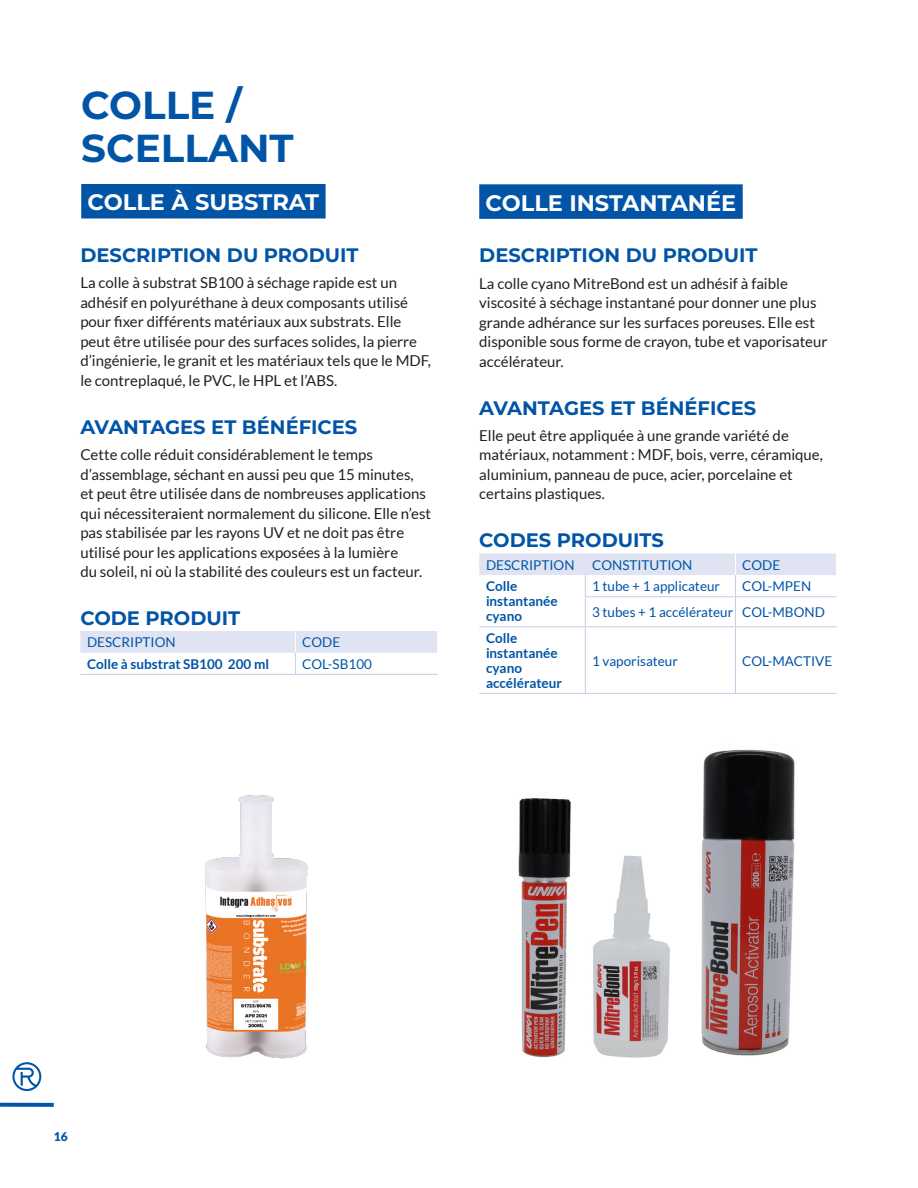
<style>
.page{position:relative;width:918px;height:1188px;background:#fff}
.page>*{position:absolute;margin:0;border:0;box-sizing:border-box;transform-origin:0 0}
.t1{font:700 39px/43.5px "Montserrat";color:#0154a6}
.t2{font:700 22.5px "Montserrat";color:#fff}
.t3{font:700 19.5px "Montserrat";color:#0154a6}
.t4{font:15px/19.5px "Lato";color:#231f20}
.t5{font:13.5px/25.8px "Lato";color:#0154a6}
.t6{font:700 13.5px/15px "Lato";color:#0154a6}
.t7{font:900 12px "Lato";color:#0154a6}
</style>
<div class="page">
<svg style="left:0;top:1103px;width:54px;height:4px"></svg>
<svg style="left:12px;top:1062px;width:29px;height:29px"></svg>
<div style="left:81px;top:184px;width:245px;height:35px;background:#0154a6"></div>
<div style="left:479px;top:184px;width:264px;height:35px;background:#0154a6"></div>
<svg style="left:80px;top:631px;width:357px;height:43px"></svg>
<hr style="left:80px;top:674px;width:216px;height:1px;background:#c7cde7">
<hr style="left:296px;top:674px;width:142px;height:1px;background:#c7cde7">
<hr style="left:479px;top:693px;width:106px;height:1px;background:#c7cde7">
<hr style="left:585px;top:693px;width:150px;height:1px;background:#c7cde7">
<hr style="left:735px;top:693px;width:102px;height:1px;background:#c7cde7">
<svg style="left:479px;top:553px;width:358px;height:140px"></svg>
<hr style="left:479px;top:626px;width:106px;height:1px;background:#c7cde7">
<img style="left:204px;top:795px;width:104px;height:264px">
<img style="left:518px;top:798px;width:152px;height:260px">
<img style="left:701px;top:749px;width:94px;height:307px">
<h1 class="t1" style="left:81px;top:81px;width:214px">COLLE /<br>SCELLANT</h1>
<h2 class="t2" style="left:88px;top:186px;width:233px">COLLE À SUBSTRAT</h2>
<h2 class="t2" style="left:486px;top:186px;width:252px">COLLE INSTANTANÉE</h2>
<h3 class="t3" style="left:80px;top:241px;width:280px">DESCRIPTION DU PRODUIT</h3>
<p class="t4" style="left:80px;top:273px;width:352px">La colle à substrat SB100 à séchage rapide est un adhésif en polyuréthane à deux composants utilisé pour fixer différents matériaux aux substrats. Elle peut être utilisée pour des surfaces solides, la pierre d’ingénierie, le granit et les matériaux tels que le MDF, le contreplaqué, le PVC, le HPL et l’ABS.</p>
<h3 class="t3" style="left:80px;top:413px;width:279px">AVANTAGES ET BÉNÉFICES</h3>
<p class="t4" style="left:80px;top:445px;width:352px">Cette colle réduit considérablement le temps d’assemblage, séchant en aussi peu que 15 minutes,<br>et peut être utilisée dans de nombreuses applications qui nécessiteraient normalement du silicone. Elle n’est pas stabilisée par les rayons UV et ne doit pas être utilisé pour les applications exposées à la lumière<br>du soleil, ni où la stabilité des couleurs est un facteur.</p>
<h3 class="t3" style="left:80px;top:604px;width:161px">CODE PRODUIT</h3>
<p class="t5" style="left:87px;top:629px;width:90px">DESCRIPTION</p>
<p class="t5" style="left:302px;top:629px;width:40px">CODE</p>
<p class="t6" style="left:87px;top:656px;width:183px">Colle à substrat SB100 200 ml</p>
<p class="t5" style="left:302px;top:651px;width:71px">COL-SB100</p>
<h3 class="t3" style="left:479px;top:241px;width:280px">DESCRIPTION DU PRODUIT</h3>
<p class="t4" style="left:479px;top:273px;width:350px">La colle cyano MitreBond est un adhésif à faible viscosité à séchage instantané pour donner une plus grande adhérance sur les surfaces poreuses. Elle est disponible sous forme de crayon, tube et vaporisateur accélérateur.</p>
<h3 class="t3" style="left:479px;top:394px;width:279px">AVANTAGES ET BÉNÉFICES</h3>
<p class="t4" style="left:479px;top:426px;width:345px">Elle peut être appliquée à une grande variété de matériaux, notamment : MDF, bois, verre, céramique, aluminium, panneau de puce, acier, porcelaine et certains plastiques.</p>
<h3 class="t3" style="left:479px;top:526px;width:186px">CODES PRODUITS</h3>
<p class="t5" style="left:486px;top:552px;width:90px">DESCRIPTION</p>
<p class="t5" style="left:592px;top:552px;width:102px">CONSTITUTION</p>
<p class="t5" style="left:742px;top:552px;width:40px">CODE</p>
<p class="t6" style="left:486px;top:579px;width:73px">Colle instantanée cyano</p>
<p class="t5" style="left:592px;top:573px;width:129px">1 tube + 1 applicateur</p>
<p class="t5" style="left:592px;top:573px;width:234px;text-indent:150px">COL-MPEN<br>3 tubes + 1 accélérateur COL-MBOND</p>
<p class="t6" style="left:486px;top:630px;width:78px">Colle instantanée cyano accélérateur</p>
<p class="t5" style="left:592px;top:648px;width:87px">1 vaporisateur</p>
<p class="t5" style="left:742px;top:648px;width:92px">COL-MACTIVE</p>
<p class="t7" style="left:54px;top:1130px;width:15px">16</p>
</div>
